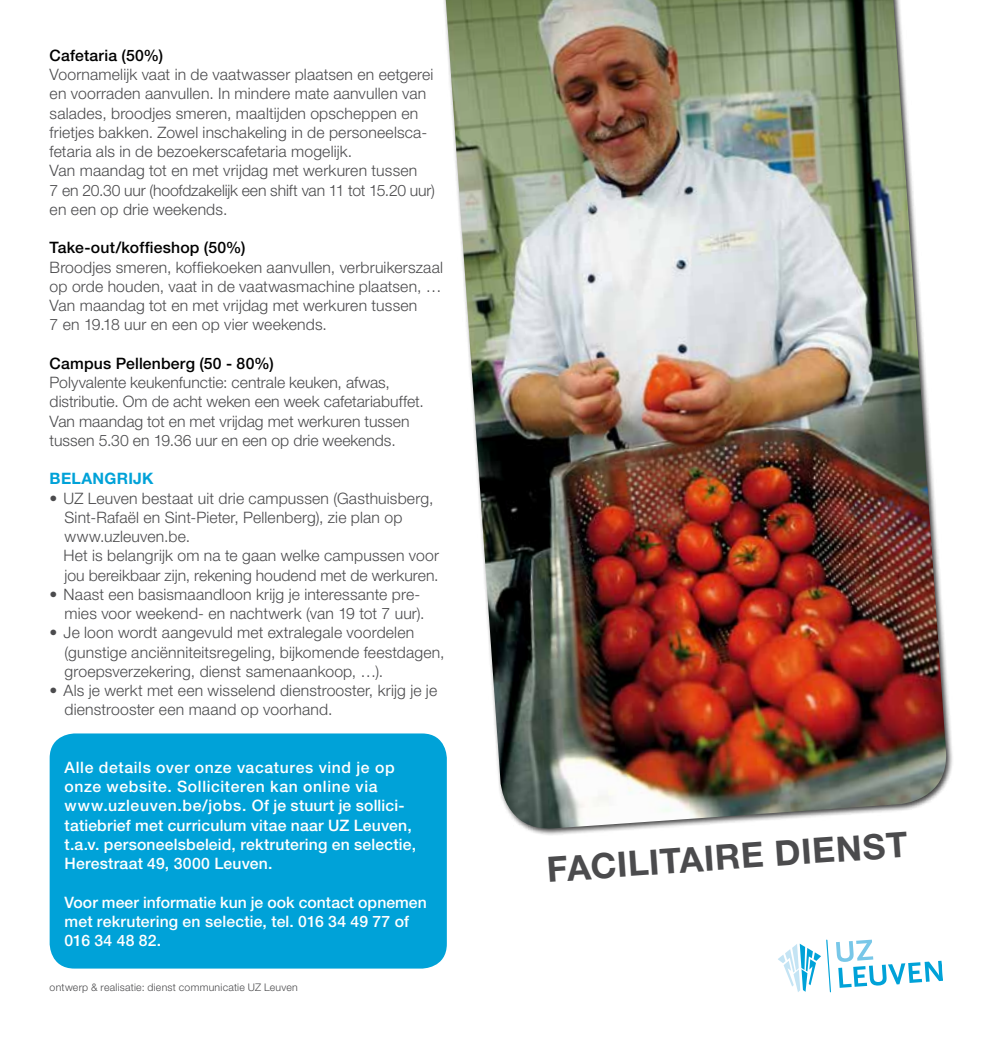
<style>
.page{position:relative;width:993px;height:1042px;background:#fff}
.page>*{position:absolute;margin:0;border:0;box-sizing:border-box;transform-origin:0 0}
.t1{font:700 35px "Helvetica Neue LT Std";color:#4b4b4d}
.t2{font:300 15.75px/19.2px "Helvetica Neue LT Std";letter-spacing:.01em;color:#4b4b4d}
.t3{font:500 15.75px/19.2px "Helvetica Neue LT Std";letter-spacing:.015em;color:#fff}
.t4{font:500 15.75px "Helvetica Neue LT Std";letter-spacing:.01em;color:#000}
.t5{font:700 15.75px "Helvetica Neue LT Std";letter-spacing:.015em;color:#00a2d8}
.t6{font:300 10.5px "Helvetica Neue LT Std";letter-spacing:.025em;color:#4b4b4d}
</style>
<div class="page">
<img style="left:445px;top:0;width:504px;height:832px">
<svg style="left:778px;top:939px;width:164px;height:54px"></svg>
<div style="left:50px;top:733px;width:396px;height:235px;background:#00a2d8;border-radius:25px"></div>
<p class="t4" style="left:50px;top:46px;width:115px">Cafetaria (50%)</p>
<p class="t2" style="left:50px;top:65px;width:387px">Voornamelijk vaat in de vaatwasser plaatsen en eetgerei en voorraden aanvullen. In mindere mate aanvullen van salades, broodjes smeren, maaltijden opscheppen en frietjes bakken. Zowel inschakeling in de personeelsca&shy;fetaria als in de bezoekerscafetaria mogelijk.<br>Van maandag tot en met vrijdag met werkuren tussen<br>7 en 20.30 uur (hoofdzakelijk een shift van 11 tot 15.20 uur) en een op drie weekends.</p>
<p class="t4" style="left:50px;top:238px;width:197px">Take-out/koffieshop (50%)</p>
<p class="t2" style="left:50px;top:257px;width:395px">Broodjes smeren, koffiekoeken aanvullen, verbruikerszaal op orde houden, vaat in de vaatwasmachine plaatsen, … Van maandag tot en met vrijdag met werkuren tussen<br>7 en 19.18 uur en een op vier weekends.</p>
<p class="t4" style="left:50px;top:354px;width:225px">Campus Pellenberg (50 - 80%)</p>
<p class="t2" style="left:50px;top:372px;width:375px">Polyvalente keukenfunctie: centrale keuken, afwas, distributie. Om de acht weken een week cafetariabuffet.<br>Van maandag tot en met vrijdag met werkuren tussen tussen 5.30 en 19.36 uur en een op drie weekends.</p>
<p class="t5" style="left:50px;top:469px;width:105px">BELANGRIJK</p>
<p class="t2" style="left:64px;top:488px;width:377px;text-indent:-14px">• UZ Leuven bestaat uit drie campussen (Gasthuisberg, Sint-Rafaël en Sint-Pieter, Pellenberg), zie plan op www.uzleuven.be.<br>Het is belangrijk om na te gaan welke campussen voor jou bereikbaar zijn, rekening houdend met de werkuren.</p>
<p class="t2" style="left:50px;top:584px;width:376px;text-align:right">• Naast een basismaandloon krijg je interessante pre&shy;mies voor weekend- en nachtwerk (van 19 tot 7 uur).</p>
<p class="t2" style="left:64px;top:623px;width:381px;text-indent:-15px">• Je loon wordt aangevuld met extralegale voordelen (gunstige anciënniteitsregeling, bijkomende feestdagen, groepsverzekering, dienst samenaankoop, …).</p>
<p class="t2" style="left:64px;top:680px;width:374px;text-indent:-15px">• Als je werkt met een wisselend dienstrooster, krijg je je dienstrooster een maand op voorhand.</p>
<p class="t3" style="left:64px;top:757px;width:353px">Alle details over onze vacatures vind je op onze website. Solliciteren kan online via www.uzleuven.be/jobs. Of je stuurt je sollici&shy;tatiebrief met curriculum vitae naar UZ Leuven, t.a.v. personeelsbeleid, rektrutering en selectie, Herestraat 49, 3000 Leuven.</p>
<p class="t3" style="left:64px;top:892px;width:363px">Voor meer informatie kun je ook contact opnemen met rekrutering en selectie, tel. 016 34 49 77 of<br>016 34 48 82.</p>
<p class="t6" style="left:50px;top:981px;width:250px">ontwerp &amp; realisatie: dienst communicatie UZ Leuven</p>
<h1 class="t1" style="left:545px;top:848px;width:363px;rotate:-4deg">FACILITAIRE DIENST</h1>
</div>
